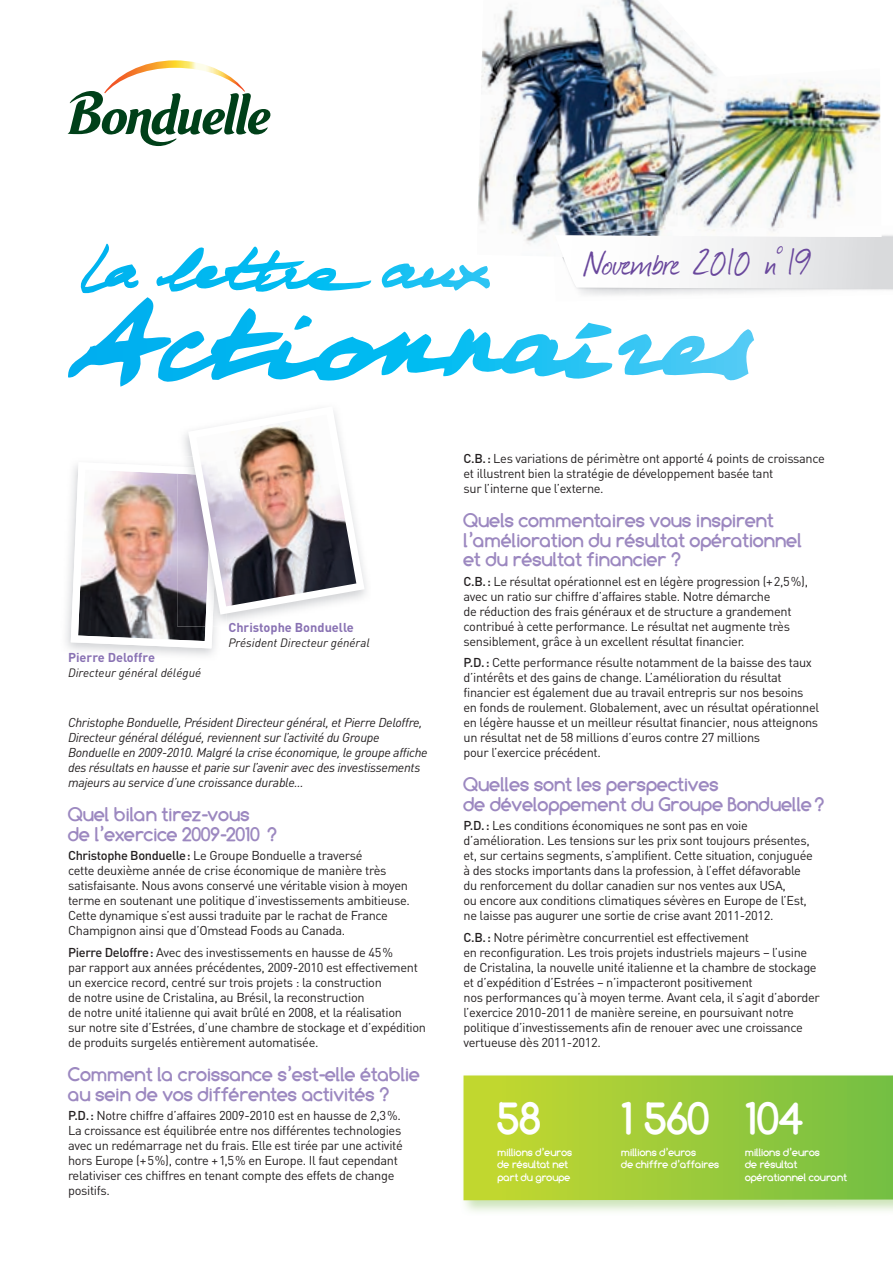
<style>
.page{position:relative;width:893px;height:1263px;background:#fff}
.page>*{position:absolute;margin:0;border:0;box-sizing:border-box;transform-origin:0 0}
.t1{font:700 44.7px "Comfortaa";color:#fff}
.t2{font:40.5px "Journal";color:#69479c}
.t3{font:700 19.5px/19.5px "Comfortaa";color:#9c88c0}
.t4{font:12.75px/15px "DIN";letter-spacing:-.025em;color:#231f20}
.t5{font:italic 12.75px/15px "DIN";letter-spacing:-.025em;color:#231f20}
.t6{font:700 12.75px "DIN";color:#8972b3}
.t7{font:italic 12px "DIN";color:#231f20}
.t8{font:700 10.65px/12.8px "Comfortaa";color:#fff}
.s1{font-weight:500}
</style>
<div class="page">
<img style="left:478px;top:0;width:403px;height:235px">
<svg style="left:68px;top:60px;width:202px;height:86px"></svg>
<img style="left:554px;top:225px;width:327px;height:2px">
<img style="left:553px;top:227px;width:281px;height:8px">
<img style="left:834px;top:226px;width:47px;height:9px">
<svg style="left:463px;top:1075px;width:430px;height:125px;background:#9ecb3a"></svg>
<img style="left:71px;top:412px;width:294px;height:236px">
<svg style="left:68px;top:235px;width:825px;height:152px"></svg>
<h2 class="t2" style="left:583px;top:235px;width:228px">Novembre 2010 n° 19</h2>
<p class="t6" style="left:68px;top:653px;width:88px">Pierre Deloffre</p>
<p class="t7" style="left:68px;top:669px;width:135px">Directeur général délégué</p>
<p class="t6" style="left:228px;top:623px;width:127px">Christophe Bonduelle</p>
<p class="t7" style="left:228px;top:639px;width:143px">Président Directeur général</p>
<p class="t5" style="left:68px;top:716px;width:361px">Christophe Bonduelle, Président Directeur général, et Pierre Deloffre, Directeur général délégué, reviennent sur l’activité du Groupe Bonduelle en 2009-2010. Malgré la crise économique, le groupe affiche des résultats en hausse et parie sur l’avenir avec des investissements majeurs au service d’une croissance durable…</p>
<h3 class="t3" style="left:68px;top:805px;width:210px">Quel bilan tirez-vous<br>de l’exercice 2009-2010 ?</h3>
<p class="t4" style="left:68px;top:849px;width:343px"><span class="s1">Christophe Bonduelle :</span> Le Groupe Bonduelle a traversé<br>cette deuxième année de crise économique de manière très satisfaisante. Nous avons conservé une véritable vision à moyen terme en soutenant une politique d’investissements ambitieuse.<br>Cette dynamique s’est aussi traduite par le rachat de France Champignon ainsi que d’Omstead Foods au Canada.</p>
<p class="t4" style="left:68px;top:946px;width:360px"><span class="s1">Pierre Deloffre :</span> Avec des investissements en hausse de 45 %<br>par rapport aux années précédentes, 2009-2010 est effectivement un exercice record, centré sur trois projets : la construction<br>de notre usine de Cristalina, au Brésil, la reconstruction<br>de notre unité italienne qui avait brûlé en 2008, et la réalisation<br>sur notre site d’Estrées, d’une chambre de stockage et d’expédition de produits surgelés entièrement automatisée.</p>
<h3 class="t3" style="left:68px;top:1064px;width:353px">Comment la croissance s’est-elle établie au sein de vos différentes activités ?</h3>
<p class="t4" style="left:68px;top:1109px;width:336px"><span class="s1">P.D. :</span> Notre chiffre d’affaires 2009-2010 est en hausse de 2,3 %.<br>La croissance est équilibrée entre nos différentes technologies avec un redémarrage net du frais. Elle est tirée par une activité hors Europe (+ 5 %), contre + 1,5 % en Europe. Il faut cependant relativiser ces chiffres en tenant compte des effets de change positifs.</p>
<p class="t4" style="left:463px;top:452px;width:363px"><span class="s1">C.B.:</span> Les variations de périmètre ont apporté 4 points de croissance et illustrent bien la stratégie de développement basée tant<br>sur l’interne que l’externe.</p>
<h3 class="t3" style="left:463px;top:511px;width:340px">Quels commentaires vous inspirent l’amélioration du résultat opérationnel et du résultat financier ?</h3>
<p class="t4" style="left:463px;top:575px;width:346px"><span class="s1">C.B.:</span> Le résultat opérationnel est en légère progression (+ 2,5 %), avec un ratio sur chiffre d’affaires stable. Notre démarche<br>de réduction des frais généraux et de structure a grandement contribué à cette performance. Le résultat net augmente très sensiblement, grâce à un excellent résultat financier.</p>
<p class="t4" style="left:463px;top:656px;width:357px"><span class="s1">P.D.:</span> Cette performance résulte notamment de la baisse des taux d’intérêts et des gains de change. L’amélioration du résultat financier est également due au travail entrepris sur nos besoins en fonds de roulement. Globalement, avec un résultat opérationnel en légère hausse et un meilleur résultat financier, nous atteignons un résultat net de 58 millions d’euros contre 27 millions<br>pour l’exercice précédent.</p>
<h3 class="t3" style="left:463px;top:775px;width:362px">Quelles sont les perspectives<br>de développement du Groupe Bonduelle ?</h3>
<p class="t4" style="left:463px;top:819px;width:351px"><span class="s1">P.D.:</span> Les conditions économiques ne sont pas en voie d’amélioration. Les tensions sur les prix sont toujours présentes, et, sur certains segments, s’amplifient. Cette situation, conjuguée à des stocks importants dans la profession, à l’effet défavorable du renforcement du dollar canadien sur nos ventes aux USA,<br>ou encore aux conditions climatiques sévères en Europe de l’Est, ne laisse pas augurer une sortie de crise avant 2011-2012.</p>
<p class="t4" style="left:463px;top:931px;width:358px"><span class="s1">C.B.:</span> Notre périmètre concurrentiel est effectivement<br>en reconfiguration. Les trois projets industriels majeurs – l’usine de Cristalina, la nouvelle unité italienne et la chambre de stockage et d’expédition d’Estrées – n’impacteront positivement<br>nos performances qu’à moyen terme. Avant cela, il s’agit d’aborder l’exercice 2010-2011 de manière sereine, en poursuivant notre politique d’investissements afin de renouer avec une croissance vertueuse dès 2011-2012.</p>
<h1 class="t1" style="left:497px;top:1093px;width:45px">58</h1>
<p class="t8" style="left:497px;top:1145px;width:76px">millions d’euros de résultat net part du groupe</p>
<h1 class="t1" style="left:621px;top:1093px;width:90px">1 560</h1>
<p class="t8" style="left:621px;top:1145px;width:100px">millions d’euros<br>de chiffre d’affaires</p>
<h1 class="t1" style="left:745px;top:1093px;width:60px">104</h1>
<p class="t8" style="left:745px;top:1145px;width:103px">millions d’euros<br>de résultat opérationnel courant</p>
</div>
